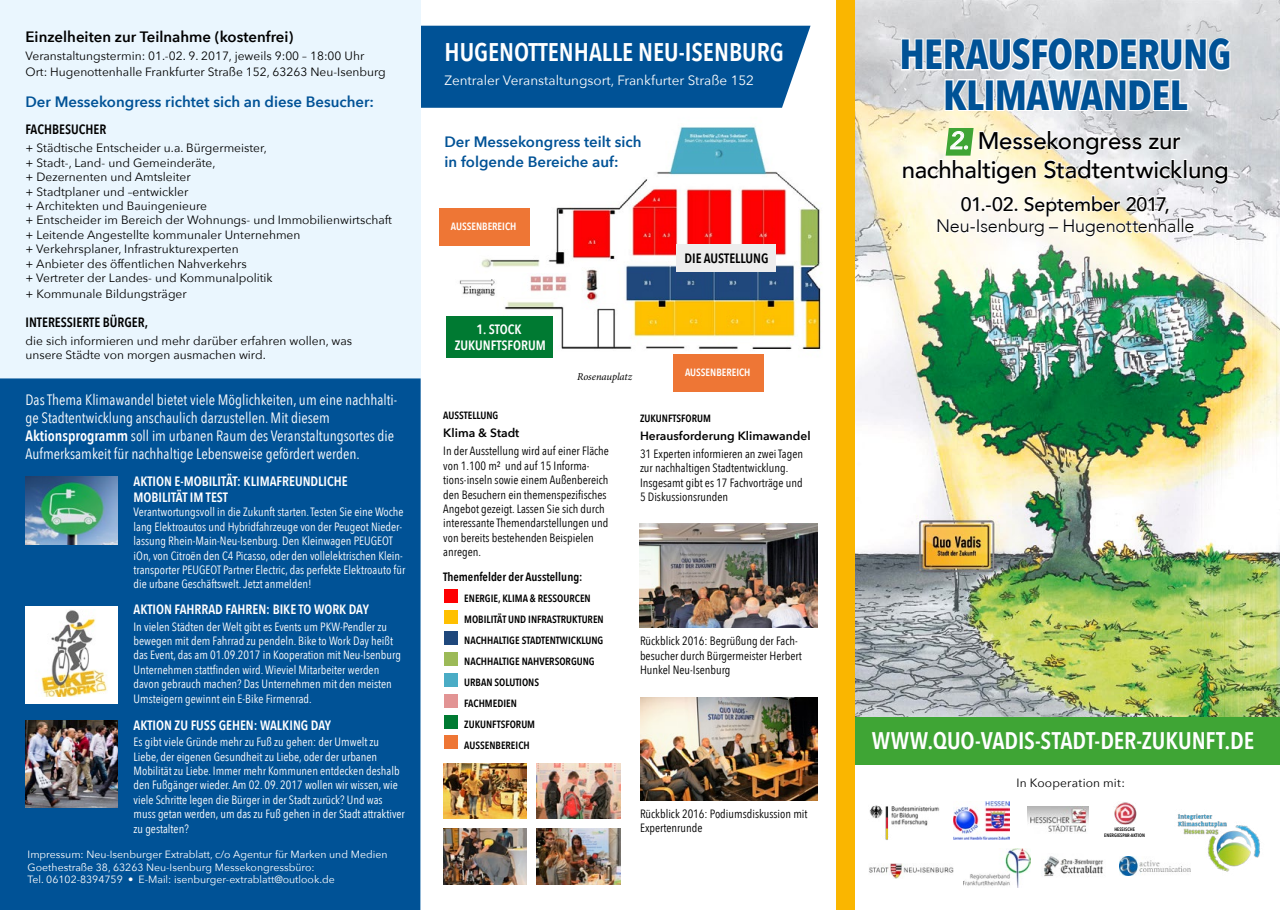
<style>
.page{position:relative;width:1280px;height:910px;background:#fff}
.page>*{position:absolute;margin:0;border:0;box-sizing:border-box;transform-origin:0 0}
.t1{font:700 42px/40.5px "Avenir Next Condensed";letter-spacing:-.015em;color:#005296;text-align:center}
.t2{font:600 25.5px "Avenir Next Condensed";color:#fff}
.t3{font:500 24px/28.8px "Avenir";letter-spacing:-.01em;color:#000;text-align:center}
.t4{font:600 24px "Avenir Next Condensed";letter-spacing:-.005em;color:#fff}
.t5{font:500 19.5px "Avenir";letter-spacing:-.01em;color:#000}
.t6{font:300 18px "Avenir";letter-spacing:-.01em;color:#000}
.t7{font:15px/18px "Avenir Next Condensed";color:#fff}
.t8{font:600 15px/19.5px "Avenir Next";color:#005296}
.t9{font:600 15px "Avenir Next";color:#000}
.t10{font:600 13.5px/16.2px "Avenir Next Condensed";color:#fff;text-align:center}
.t11{font:13.5px "Avenir Next";color:#fff}
.t12{font:600 13.5px "Avenir Next Condensed";color:#000}
.t13{font:12px/14.4px "Avenir Next Condensed";color:#fff}
.t14{font:12px/14.4px "Avenir Next";color:#000}
.t15{font:12px/14.4px "Avenir Next Condensed";color:#000}
.t16{font:600 12px "Avenir Next";color:#000}
.t17{font:600 12px "Avenir Next Condensed";color:#000}
.t18{font:600 10.5px/21px "Avenir Next Condensed";color:#000}
.t19{font:10.5px/12.6px "Avenir Next";color:#fff}
.t20{font:600 10.5px "Avenir Next Condensed";color:#fff}
.t21{font:italic 10.5px "Minion Pro";letter-spacing:-.005em;color:#000}
.t22{font:600 4.95px/5.8px "Avenir Next Condensed";color:#000;text-align:center}
.s1{font-weight:600}
.s2{font-style:italic;color:#fff}
</style>
<div class="page">
<img style="left:450px;top:93px;width:387px;height:274px">
<div style="left:676px;top:245px;width:100px;height:27px;background:#ededed"></div>
<div style="left:447px;top:317px;width:106px;height:41px;background:#007a32"></div>
<div style="left:439px;top:208px;width:91px;height:38px;background:#ee7635"></div>
<div style="left:674px;top:354px;width:90px;height:37px;background:#ee7635"></div>
<div style="left:421px;top:26px;width:389px;height:82px;background:#005296"></div>
<div style="left:444px;top:589px;width:13px;height:13px;background:#fe0002"></div>
<div style="left:444px;top:610px;width:13px;height:13px;background:#ffc000"></div>
<div style="left:444px;top:631px;width:13px;height:14px;background:#1f487c"></div>
<div style="left:444px;top:652px;width:13px;height:14px;background:#9cba58"></div>
<div style="left:444px;top:673px;width:13px;height:14px;background:#4aacc5"></div>
<div style="left:444px;top:694px;width:13px;height:14px;background:#e29494"></div>
<div style="left:444px;top:715px;width:13px;height:14px;background:#007a32"></div>
<div style="left:444px;top:735px;width:13px;height:14px;background:#ee7635"></div>
<div style="left:0;top:0;width:421px;height:910px;background:#eaf6fe"></div>
<div style="left:0;top:378px;width:421px;height:532px;background:#005296"></div>
<div style="left:26px;top:606px;width:92px;height:98px;background:#fff"></div>
<img style="left:40px;top:610px;width:67px;height:86px">
<img style="left:26px;top:477px;width:92px;height:68px">
<img style="left:26px;top:720px;width:92px;height:87px">
<img style="left:537px;top:829px;width:83px;height:55px">
<img style="left:443px;top:763px;width:84px;height:56px">
<img style="left:443px;top:829px;width:84px;height:55px">
<img style="left:537px;top:763px;width:83px;height:56px">
<img style="left:640px;top:697px;width:177px;height:104px">
<img style="left:640px;top:524px;width:177px;height:103px">
<img style="left:855px;top:0;width:425px;height:717px">
<div style="left:849px;top:717px;width:431px;height:49px;background:#3fa535"></div>
<svg style="left:900px;top:36px;width:332px;height:77px"></svg>
<svg style="left:902px;top:127px;width:327px;height:59px"></svg>
<svg style="left:936px;top:194px;width:241px;height:44px"></svg>
<svg style="left:1183px;top:222px;width:12px;height:12px"></svg>
<img style="left:869px;top:805px;width:70px;height:35px">
<img style="left:1114px;top:802px;width:23px;height:23px">
<img style="left:1027px;top:806px;width:61px;height:26px">
<img style="left:964px;top:848px;width:67px;height:39px">
<img style="left:1177px;top:813px;width:83px;height:59px">
<img style="left:954px;top:801px;width:55px;height:38px">
<img style="left:1119px;top:857px;width:72px;height:18px">
<img style="left:1044px;top:856px;width:59px;height:21px">
<img style="left:869px;top:863px;width:84px;height:15px">
<div style="left:837px;top:0;width:18px;height:910px;background:#fab600"></div>
<p class="t9" style="left:26px;top:24px;width:270px">Einzelheiten zur Teilnahme (kostenfrei)</p>
<p class="t14" style="left:26px;top:47px;width:362px;line-height:16.2px">Veranstaltungstermin: 01.-02. 9. 2017, jeweils 9:00 – 18:00 Uhr<br>Ort: Hugenottenhalle Frankfurter Straße 152, 63263 Neu-Isenburg</p>
<p class="t8" style="left:26px;top:92px;width:350px">Der Messekongress richtet sich an diese Besucher:</p>
<p class="t12" style="left:26px;top:118px;width:82px">FACHBESUCHER</p>
<p class="t14" style="left:26px;top:141px;width:368px">+ Städtische Entscheider u.a. Bürgermeister,<br>+ Stadt-, Land- und Gemeinderäte,<br>+ Dezernenten und Amtsleiter<br>+ Stadtplaner und –entwickler<br>+ Architekten und Bauingenieure<br>+ Entscheider im Bereich der Wohnungs- und Immobilienwirtschaft + Leitende Angestellte kommunaler Unternehmen<br>+ Verkehrsplaner, Infrastrukturexperten<br>+ Anbieter des öffentlichen Nahverkehrs<br>+ Vertreter der Landes- und Kommunalpolitik</p>
<p class="t14" style="left:26px;top:286px;width:163px">+ Kommunale Bildungsträger</p>
<p class="t12" style="left:26px;top:310px;width:124px">INTERESSIERTE BÜRGER,</p>
<p class="t14" style="left:26px;top:333px;width:328px">die sich informieren und mehr darüber erfahren wollen, was unsere Städte von morgen ausmachen wird.</p>
<p class="t7" style="left:26px;top:390px;width:373px">Das Thema Klimawandel bietet viele Möglichkeiten, um eine nachhalti&shy;ge Stadtentwicklung anschaulich darzustellen. Mit diesem <span class="s1">Aktionsprogramm</span> soll im urbanen Raum des Veranstaltungsortes die Aufmerksamkeit für nachhaltige Lebensweise gefördert werden.</p>
<p class="t10" style="left:134px;top:473px;width:216px;text-align:left">AKTION E-MOBILITÄT: KLIMAFREUNDLICHE<br>MOBILITÄT IM TEST</p>
<p class="t13" style="left:134px;top:504px;width:273px">Verantwortungsvoll in die Zukunft starten. Testen Sie eine Woche lang Elektroautos und Hybridfahrzeuge von der Peugeot Nieder&shy;lassung Rhein-Main-Neu-Isenburg. Den Kleinwagen PEUGEOT iOn, von Citroën den C4 Picasso, oder den vollelektrischen Klein&shy;transporter PEUGEOT Partner Electric, das perfekte Elektroauto für die urbane Geschäftswelt. Jetzt anmelden!</p>
<p class="t10" style="left:134px;top:601px;width:237px">AKTION FAHRRAD FAHREN: BIKE TO WORK DAY</p>
<p class="t13" style="left:134px;top:619px;width:269px">In vielen Städten der Welt gibt es Events um PKW-Pendler zu bewegen mit dem Fahrrad zu pendeln. Bike to Work Day heißt das Event, das am 01.09.2017 in Kooperation mit Neu-Isenburg Unternehmen stattfinden wird. Wieviel Mitarbeiter werden davon gebrauch machen? Das Unternehmen mit den meisten Umsteigern gewinnt ein E-Bike Firmenrad.</p>
<p class="t10" style="left:134px;top:716px;width:199px">AKTION ZU FUSS GEHEN: WALKING DAY</p>
<p class="t13" style="left:134px;top:734px;width:273px">Es gibt viele Gründe mehr zu Fuß zu gehen: der Umwelt zu Liebe, der eigenen Gesundheit zu Liebe, oder der urbanen Mobilität zu Liebe. Immer mehr Kommunen entdecken deshalb den Fußgänger wieder. Am 02. 09. 2017 wollen wir wissen, wie viele Schritte legen die Bürger in der Stadt zurück? Und was muss getan werden, um das zu Fuß gehen in der Stadt attraktiver zu gestalten?</p>
<p class="t19" style="left:28px;top:848px;width:361px">Impressum: Neu-Isenburger Extrablatt, c/o Agentur für Marken und Medien<br>Goethestraße 38, 63263 Neu-Isenburg Messekongressbüro:<br>Tel. 06102-8394759 • E-Mail: isenburger-extrablatt@outlook.de</p>
<h2 class="t2" style="left:444px;top:31px;width:341px">HUGENOTTENHALLE NEU-ISENBURG</h2>
<p class="t11" style="left:444px;top:69px;width:311px">Zentraler Veranstaltungsort, Frankfurter Straße 152</p>
<p class="t8" style="left:444px;top:132px;width:199px">Der Messekongress teilt sich in folgende Bereiche auf:</p>
<p class="t20" style="left:451px;top:217px;width:67px">AUSSENBEREICH</p>
<p class="t10" style="left:455px;top:320px;width:93px">1. STOCK<br>ZUKUNFTSFORUM</p>
<p class="t12" style="left:684px;top:247px;width:86px">DIE AUSTELLUNG</p>
<p class="t20" style="left:685px;top:363px;width:67px">AUSSENBEREICH</p>
<p class="t18" style="left:640px;top:407px;width:72px">ZUKUNFTSFORUM</p>
<p class="t16" style="left:640px;top:425px;width:172px">Herausforderung Klimawandel</p>
<p class="t15" style="left:640px;top:446px;width:165px">31 Experten informieren an zwei Tagen zur nachhaltigen Stadtentwicklung.<br>Insgesamt gibt es 17 Fachvorträge und 5 Diskussionsrunden</p>
<p class="t21" style="left:577px;top:369px;width:56px">Rosenauplatz</p>
<p class="t18" style="left:443px;top:405px;width:56px">AUSSTELLUNG</p>
<p class="t16" style="left:443px;top:423px;width:78px">Klima &amp; Stadt</p>
<p class="t15" style="left:443px;top:443px;width:167px">In der Ausstellung wird auf einer Fläche von 1.100 m² und auf 15 Informa&shy;tions-inseln sowie einem Außenbereich den Besuchern ein themenspezifisches Angebot gezeigt. Lassen Sie sich durch interessante Themendarstellungen und von bereits bestehenden Beispielen anregen.</p>
<p class="t17" style="left:443px;top:566px;width:141px">Themenfelder der Ausstellung:</p>
<p class="t18" style="left:464px;top:587px;width:141px">ENERGIE, KLIMA &amp; RESSOURCEN<br>MOBILITÄT UND INFRASTRUKTUREN<br>NACHHALTIGE STADTENTWICKLUNG<br>NACHHALTIGE NAHVERSORGUNG<br>URBAN SOLUTIONS<br>FACHMEDIEN<br>ZUKUNFTSFORUM<br>AUSSENBEREICH</p>
<p class="t15" style="left:640px;top:633px;width:163px">Rückblick 2016: Begrüßung der Fach&shy;besucher durch Bürgermeister Herbert<br>Hunkel Neu-Isenburg</p>
<p class="t15" style="left:640px;top:806px;width:169px">Rückblick 2016: Podiumsdiskussion mit<br>Expertenrunde</p>
<h1 class="t1" style="left:899px;top:34px;width:333px">HERAUSFORDERUNG<br>KLIMAWANDEL</h1>
<h3 class="t3" style="left:902px;top:125px;width:329px"><span class="s2">2.</span> Messekongress zur nachhaltigen Stadtentwicklung</h3>
<h3 class="t5" style="left:961px;top:187px;width:211px">01.-02. September 2017,</h3>
<h3 class="t6" style="left:936px;top:215px;width:260px">Neu-Isenburg – Hugenottenhalle</h3>
<h3 class="t4" style="left:872px;top:720px;width:384px">WWW.QUO-VADIS-STADT-DER-ZUKUNFT.DE</h3>
<p class="t14" style="left:1016px;top:775px;width:110px">In Kooperation mit:</p>
<p class="t22" style="left:1104px;top:826px;width:42px">HESSISCHE<br>ENERGIESPAR-AKTION</p>
</div>
